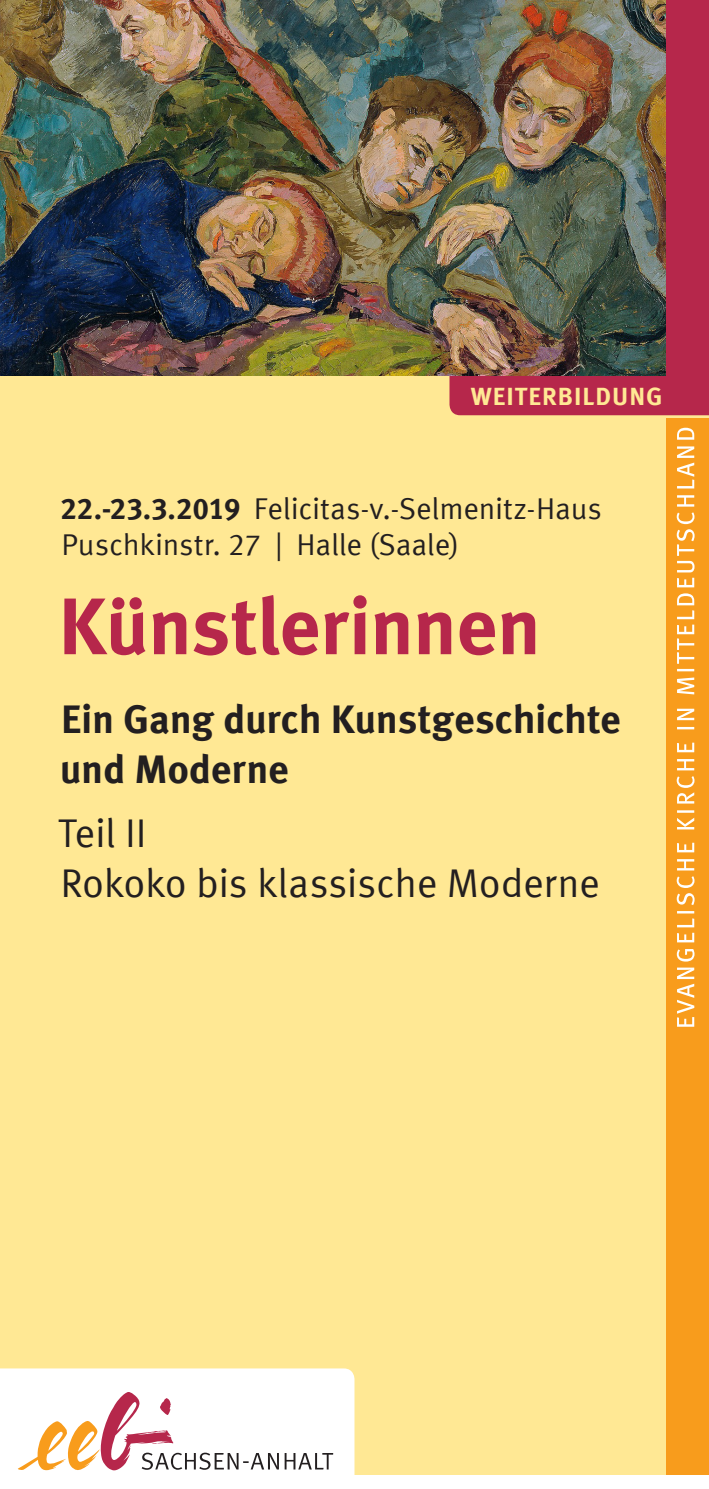
<style>
.page{position:relative;width:709px;height:1489px;background:#fff}
.page>*{position:absolute;margin:0;border:0;box-sizing:border-box;transform-origin:0 0}
.Überschr_1{font:700 80px "Meta Offc";letter-spacing:-.015em;color:#b6274b}
.Überschr_2{font:700 40px/50px "Meta Offc";letter-spacing:-.01em;color:#231f20}
.Überschr_3{font:40px "Meta Offc Norm";letter-spacing:-.01em;color:#231f20}
.Überschr_2-2{font:40px "Meta Offc Norm";letter-spacing:-.015em;color:#231f20}
.Ort{font:30px "Meta Offc Norm";letter-spacing:-.005em;color:#231f20}
.Reiter{font:700 25px "Meta Offc";letter-spacing:.04em;color:#ffe894}
.s1{font-family:"Meta Offc";font-weight:700}
</style>
<div class="page">
<div style="left:0;top:0;width:709px;height:1474px;background:#ffe894"></div>
<div style="left:449px;top:376px;width:260px;height:39px;background:#b6274b"></div>
<img style="left:0;top:0;width:666px;height:376px">
<div style="left:666px;top:418px;width:43px;height:1056px;background:#f89c1c"></div>
<svg style="left:676px;top:427px;width:18px;height:599px"></svg>
<div style="left:666px;top:0;width:43px;height:411px;background:#b6274b"></div>
<div style="left:0;top:1368px;width:354px;height:106px;background:#fff"></div>
<svg style="left:17px;top:1391px;width:316px;height:79px;background:#f1e0db"></svg>
<p class="Reiter" style="left:471px;top:381px;width:193px">WEITERBILDUNG</p>
<p class="Ort" style="left:60px;top:491px;width:543px"><span class="s1">22.-23.3.2019</span> Felicitas-v.-Selmenitz-Haus</p>
<p class="Ort" style="left:61px;top:527px;width:399px">Puschkinstr. 27 | Halle (Saale)</p>
<p class="Überschr_1" style="left:58px;top:578px;width:484px">Künstlerinnen</p>
<p class="Überschr_2" style="left:60px;top:695px;width:562px">Ein Gang durch Kunstgeschichte und Moderne</p>
<p class="Überschr_2-2" style="left:58px;top:809px;width:90px">Teil II</p>
<p class="Überschr_3" style="left:60px;top:859px;width:541px">Rokoko bis klassische Moderne</p>
</div>
